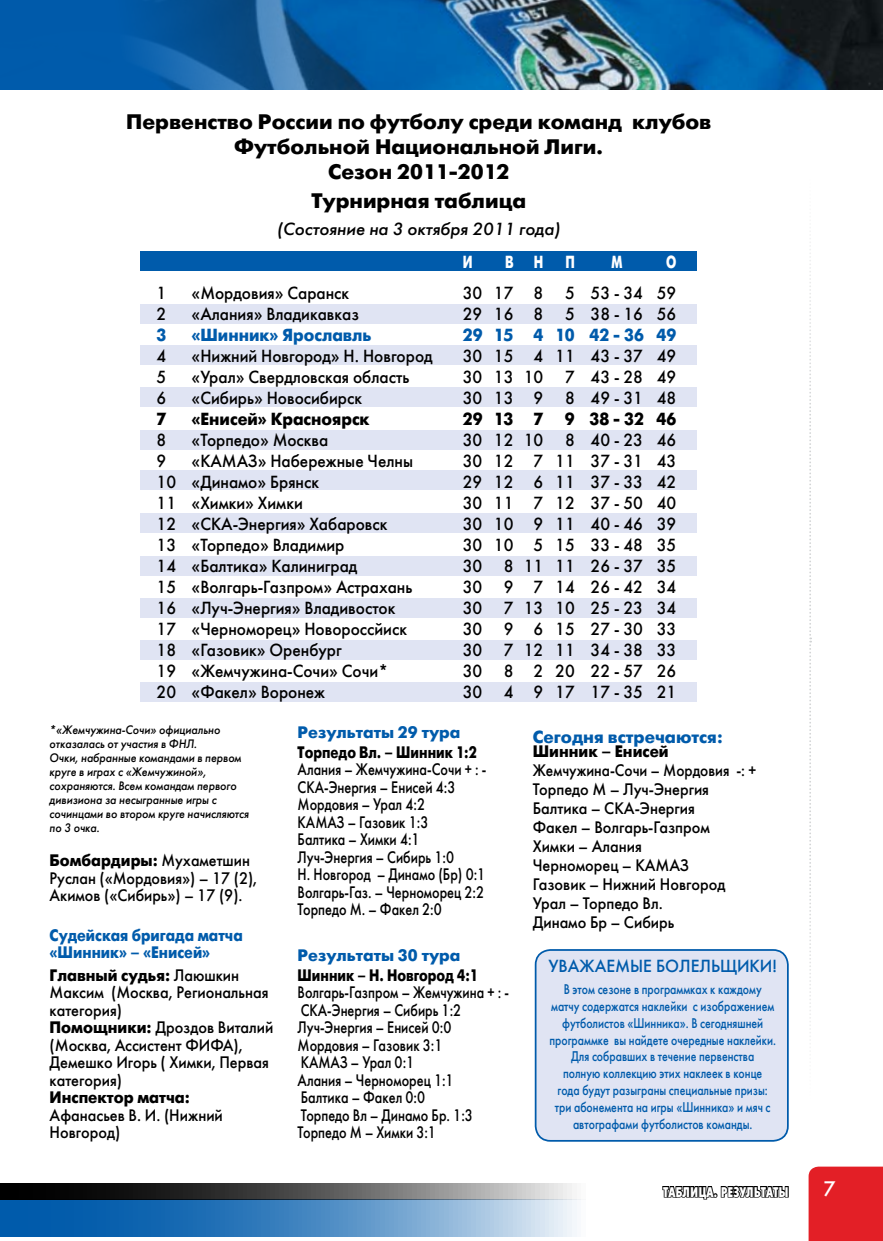
<style>
.page{position:relative;width:883px;height:1241px;background:#fff}
.page>*{position:absolute;margin:0;border:0;box-sizing:border-box;transform-origin:0 0}
.t1{font:700 21px/25.2px "Futura Futuris C";color:#000;text-align:center}
.t2{font:21px "Futura Futuris C";color:#fff}
.t3{font:17.5px "Futura Futuris C";color:#000;scale:.95 1}
.t4{font:700 17.5px "Futura Futuris C";color:#005bab;scale:.95 1}
.t5{font:700 17.5px "Futura Futuris C";color:#000;scale:.95 1}
.t6{font:italic 17.5px "Futura Futuris C";color:#000}
.t7{font:17.5px "Futura Futuris C";color:#005bab}
.t8{font:700 17.5px "Futura Futuris C";color:#005bab}
.t9{font:700 17.5px "Futura Futuris C";color:#fff;scale:.72 1}
.t10{font:16.62px/17.5px "Futura Futuris C";color:#000;scale:.82 1}
.t11{font:16.62px/17.5px "Futura Futuris C";color:#000;scale:.94 1}
.t12{font:16.62px/19.1px "Futura Futuris C";color:#000;scale:.89 1}
.t13{font:16.62px/17.5px "Futura Futuris C";color:#000;scale:.93 1}
.t14{font:700 16.62px "Futura Futuris C";color:#000;scale:.82 1}
.t15{font:700 16.62px/17.5px "Futura Futuris C";color:#005bab;scale:.89 1}
.t16{font:700 16.62px "Futura Futuris C";color:#005bab}
.t17{font:700 16.62px "Futura Futuris C";color:#000;scale:.94 1}
.t18{font:14px/16.8px "Futura Futuris C";color:#005bab;text-align:center;scale:.81 1}
.t19{font:14px "Futura Futuris X Cond C";color:#fff}
.t20{font:italic 12.25px/14px "Futura Futuris C";color:#000;scale:.93 1}
.s1{font-weight:700}
</style>
<div class="page">
<svg style="left:0;top:1199px;width:809px;height:37px"></svg>
<svg style="left:0;top:1182px;width:809px;height:17px"></svg>
<img style="left:0;top:0;width:883px;height:89px">
<div style="left:809px;top:1166px;width:74px;height:74px;background:#e31f26"></div>
<svg style="left:809px;top:238px;width:2px;height:806px"></svg>
<div style="left:536px;top:949px;width:252px;height:191px;background:#e0e4f3;border-radius:15px"></div>
<div style="left:535px;top:948px;width:254px;height:193px;border:2px solid #005bab;border-radius:15px"></div>
<svg style="left:661px;top:1182px;width:129px;height:18px"></svg>
<div style="left:140px;top:251px;width:557px;height:20px;background:#005bab"></div>
<div style="left:140px;top:303px;width:557px;height:20px;background:#e0e4f3"></div>
<div style="left:140px;top:345px;width:557px;height:20px;background:#e0e4f3"></div>
<div style="left:140px;top:387px;width:557px;height:20px;background:#e0e4f3"></div>
<div style="left:140px;top:430px;width:557px;height:20px;background:#e0e4f3"></div>
<div style="left:140px;top:470px;width:557px;height:20px;background:#e0e4f3"></div>
<div style="left:140px;top:513px;width:557px;height:20px;background:#e0e4f3"></div>
<div style="left:140px;top:556px;width:557px;height:20px;background:#e0e4f3"></div>
<div style="left:140px;top:597px;width:557px;height:20px;background:#e0e4f3"></div>
<div style="left:140px;top:640px;width:557px;height:19px;background:#e0e4f3"></div>
<div style="left:140px;top:681px;width:557px;height:20px;background:#e0e4f3"></div>
<p class="t1" style="left:126px;top:109px;width:587px">Первенство России по футболу среди команд клубов<br>Футбольной Национальной Лиги.<br>Сезон 2011-2012</p>
<p class="t1" style="left:311px;top:189px;width:216px">Турнирная таблица</p>
<p class="t6" style="left:277px;top:218px;width:285px">(Состояние на 3 октября 2011 года)</p>
<p class="t9" style="left:463px;top:252px;width:15px">И</p>
<p class="t9" style="left:505px;top:252px;width:55px">В Н</p>
<p class="t9" style="left:565px;top:252px;width:50px">П М</p>
<p class="t9" style="left:666px;top:252px;width:16px">О</p>
<p class="t3" style="left:157px;top:282px;width:12px">1</p>
<p class="t3" style="left:192px;top:282px;width:167px">«Мордовия» Саранск</p>
<p class="t3" style="left:463px;top:282px;width:226px">30 17 8 5 53 - 34 59</p>
<p class="t3" style="left:157px;top:303px;width:12px">2</p>
<p class="t3" style="left:192px;top:303px;width:178px">«Алания» Владикавказ</p>
<p class="t3" style="left:463px;top:303px;width:226px">29 16 8 5 38 - 16 56</p>
<p class="t4" style="left:157px;top:325px;width:12px">3</p>
<p class="t4" style="left:192px;top:325px;width:191px">«Шинник» Ярославль</p>
<p class="t4" style="left:463px;top:325px;width:226px">29 15 4 10 42 - 36 49</p>
<p class="t3" style="left:157px;top:345px;width:12px">4</p>
<p class="t3" style="left:192px;top:345px;width:255px">«Нижний Новгород» Н. Новгород</p>
<p class="t3" style="left:463px;top:345px;width:226px">30 15 4 11 43 - 37 49</p>
<p class="t3" style="left:157px;top:366px;width:12px">5</p>
<p class="t3" style="left:192px;top:366px;width:231px">«Урал» Свердловская область</p>
<p class="t3" style="left:463px;top:366px;width:226px">30 13 10 7 43 - 28 49</p>
<p class="t3" style="left:157px;top:387px;width:12px">6</p>
<p class="t3" style="left:192px;top:387px;width:181px">«Сибирь» Новосибирск</p>
<p class="t3" style="left:463px;top:387px;width:226px">30 13 9 8 49 - 31 48</p>
<p class="t5" style="left:157px;top:409px;width:12px">7</p>
<p class="t5" style="left:192px;top:409px;width:189px">«Енисей» Красноярск</p>
<p class="t5" style="left:463px;top:409px;width:226px">29 13 7 9 38 - 32 46</p>
<p class="t3" style="left:157px;top:429px;width:12px">8</p>
<p class="t3" style="left:192px;top:429px;width:146px">«Торпедо» Москва</p>
<p class="t3" style="left:463px;top:429px;width:226px">30 12 10 8 40 - 23 46</p>
<p class="t3" style="left:157px;top:450px;width:12px">9</p>
<p class="t3" style="left:192px;top:450px;width:235px">«КАМАЗ» Набережные Челны</p>
<p class="t3" style="left:463px;top:450px;width:226px">30 12 7 11 37 - 31 43</p>
<p class="t3" style="left:157px;top:471px;width:173px">10 «Динамо» Брянск</p>
<p class="t3" style="left:463px;top:471px;width:226px">29 12 6 11 37 - 33 42</p>
<p class="t3" style="left:157px;top:492px;width:155px">11 «Химки» Химки</p>
<p class="t3" style="left:463px;top:492px;width:226px">30 11 7 12 37 - 50 40</p>
<p class="t3" style="left:157px;top:513px;width:245px">12 «СКА-Энергия» Хабаровск</p>
<p class="t3" style="left:463px;top:513px;width:226px">30 10 9 11 40 - 46 39</p>
<p class="t3" style="left:157px;top:534px;width:199px">13 «Торпедо» Владимир</p>
<p class="t3" style="left:463px;top:534px;width:226px">30 10 5 15 33 - 48 35</p>
<p class="t3" style="left:157px;top:555px;width:213px">14 «Балтика» Калиниград</p>
<p class="t3" style="left:463px;top:555px;width:226px">30 8 11 11 26 - 37 35</p>
<p class="t3" style="left:157px;top:576px;width:271px">15 «Волгарь-Газпром» Астрахань</p>
<p class="t3" style="left:463px;top:576px;width:226px">30 9 7 14 26 - 42 34</p>
<p class="t3" style="left:157px;top:597px;width:253px">16 «Луч-Энергия» Владивосток</p>
<p class="t3" style="left:463px;top:597px;width:226px">30 7 13 10 25 - 23 34</p>
<p class="t3" style="left:157px;top:618px;width:265px">17 «Черноморец» Новороссйиск</p>
<p class="t3" style="left:463px;top:618px;width:226px">30 9 6 15 27 - 30 33</p>
<p class="t3" style="left:157px;top:639px;width:196px">18 «Газовик» Оренбург</p>
<p class="t3" style="left:463px;top:639px;width:226px">30 7 12 11 34 - 38 33</p>
<p class="t3" style="left:157px;top:660px;width:245px">19 «Жемчужина-Сочи» Сочи*</p>
<p class="t3" style="left:463px;top:660px;width:226px">30 8 2 20 22 - 57 26</p>
<p class="t3" style="left:157px;top:681px;width:179px">20 «Факел» Воронеж</p>
<p class="t3" style="left:463px;top:681px;width:226px">30 4 9 17 17 - 35 21</p>
<p class="t20" style="left:50px;top:723px;width:216px">*«Жемчужина-Сочи» официально отказалась от участия в ФНЛ.<br>Очки, набранные командами в первом круге в играх с «Жемчужиной», сохраняются. Всем командам первого дивизиона за несыгранные игры с сочинцами во втором круге начисляются по 3 очка.</p>
<p class="t13" style="left:50px;top:851px;width:225px"><span class="s1">Бомбардиры:</span> Мухаметшин<br>Руслан («Мордовия») – 17 (2),<br>Акимов («Сибирь») – 17 (9).</p>
<p class="t15" style="left:50px;top:926px;width:219px">Судейская бригада матча «Шинник» – «Енисей»</p>
<p class="t11" style="left:50px;top:965px;width:240px"><span class="s1">Главный судья:</span> Лаюшкин<br>Максим (Москва, Региональная категория)<br><span class="s1">Помощники:</span> Дроздов Виталий (Москва, Ассистент ФИФА),<br>Демешко Игорь ( Химки, Первая категория)</p>
<p class="t17" style="left:50px;top:1087px;width:151px">Инспектор матча:</p>
<p class="t11" style="left:50px;top:1105px;width:186px">Афанасьев В. И. (Нижний<br>Новгород)</p>
<p class="t16" style="left:298px;top:722px;width:164px">Результаты 29 тура</p>
<p class="t14" style="left:298px;top:742px;width:220px">Торпедо Вл. – Шинник 1:2</p>
<p class="t10" style="left:298px;top:760px;width:232px">Алания – Жемчужина-Сочи + : -<br>СКА-Энергия – Енисей 4:3<br>Мордовия – Урал 4:2<br>КАМАЗ – Газовик 1:3<br>Балтика – Химки 4:1<br>Луч-Энергия – Сибирь 1:0<br>Н. Новгород – Динамо (Бр) 0:1<br>Волгарь-Газ. – Черноморец 2:2<br>Торпедо М. – Факел 2:0</p>
<p class="t16" style="left:298px;top:945px;width:164px">Результаты 30 тура</p>
<p class="t14" style="left:298px;top:965px;width:221px">Шинник – Н. Новгород 4:1</p>
<p class="t10" style="left:298px;top:983px;width:259px">Волгарь-Газпром – Жемчужина + : -<br>СКА-Энергия – Сибирь 1:2<br>Луч-Энергия – Енисей 0:0<br>Мордовия – Газовик 3:1<br>КАМАЗ – Урал 0:1<br>Алания – Черноморец 1:1<br>Балтика – Факел 0:0<br>Торпедо Вл – Динамо Бр. 1:3<br>Торпедо М – Химки 3:1</p>
<p class="t8" style="left:533px;top:727px;width:191px">Сегодня встречаются:</p>
<p class="t17" style="left:533px;top:741px;width:146px">Шинник – Енисей</p>
<p class="t12" style="left:533px;top:760px;width:253px">Жемчужина-Сочи – Мордовия -: +<br>Торпедо М – Луч-Энергия<br>Балтика – СКА-Энергия<br>Факел – Волгарь-Газпром<br>Химки – Алания<br>Черноморец – КАМАЗ<br>Газовик – Нижний Новгород<br>Урал – Торпедо Вл.<br>Динамо Бр – Сибирь</p>
<p class="t7" style="left:548px;top:955px;width:23px">Уважаемые</p>
<p class="t7" style="left:656px;top:955px;width:12px">болель</p>
<p class="t7" style="left:720px;top:955px;width:29px">щики</p>
<p class="t7" style="left:773px;top:955px;width:6px">!</p>
<p class="t18" style="left:550px;top:980px;width:281px">В этом сезоне в программках к каждому матчу содержатся наклейки с изображением футболистов «Шинника». В сегодняшней программке вы найдете очередные наклейки.<br>Для собравших в течение первенства<br>полную коллекцию этих наклеек в конце<br>года будут разыграны специальные призы: три абонемента на игры «Шинника» и мяч с автографами футболистов команды.</p>
<p class="t19" style="left:663px;top:1183px;width:127px">Таблица. результаты</p>
<p class="t2" style="left:823px;top:1176px;width:14px">7</p>
</div>
